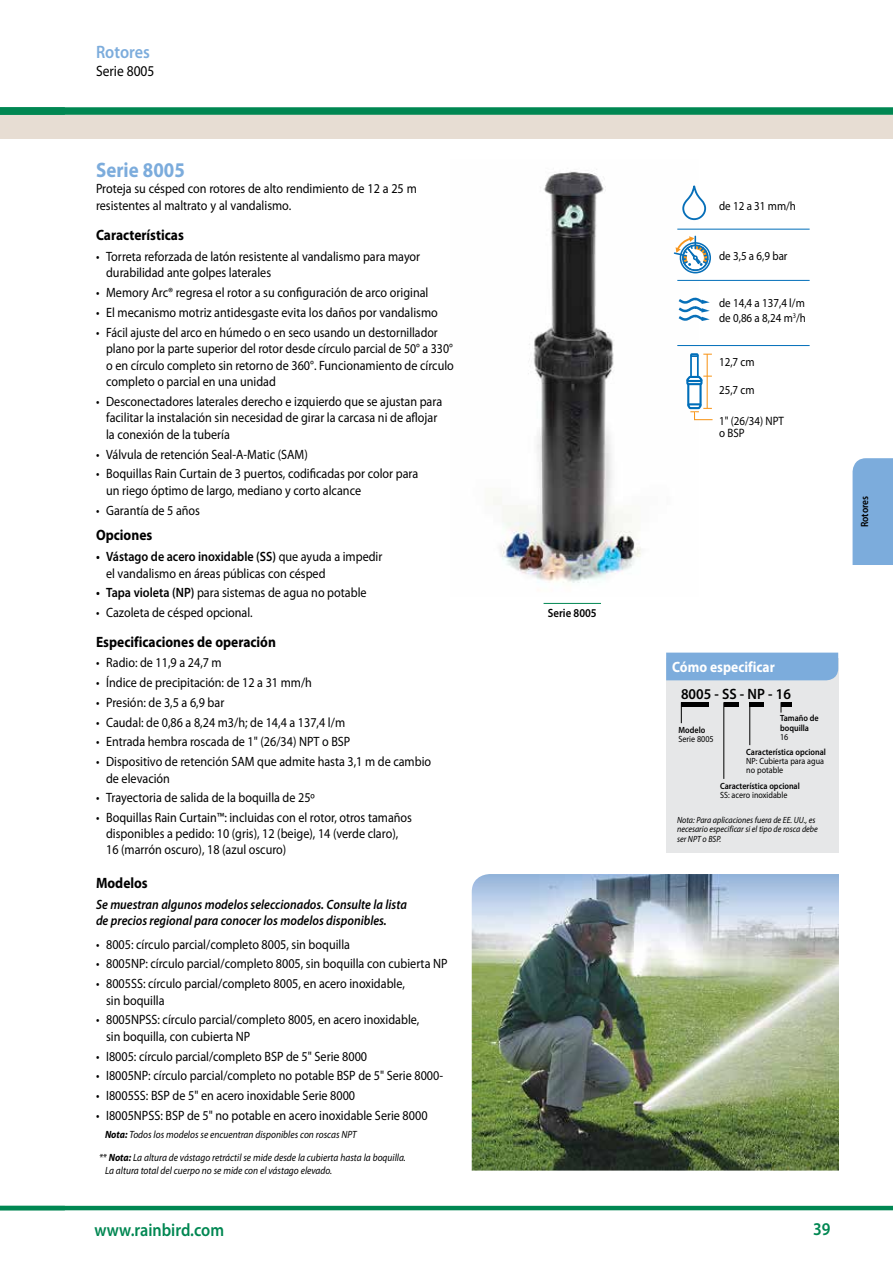
<style>
.page{position:relative;width:893px;height:1263px;background:#fff}
.page>*{position:absolute;margin:0;border:0;box-sizing:border-box;transform-origin:0 0}
.t1{font:700 21px "Myriad Pro";color:#7cacdc;scale:.9 1}
.t2{font:600 18px "Myriad Pro";color:#008752;scale:.9 1}
.t3{font:600 18px "Myriad Pro";color:#7cacdc;scale:.9 1}
.t4{font:700 15px "Myriad Pro";color:#000;scale:.9 1}
.t5{font:700 15px "Myriad Pro";color:#fff;scale:.9 1}
.t6{font:600 15px "Myriad Pro";color:#000;scale:.94 1}
.t7{font:15px "Myriad Pro";color:#000;scale:.9 1}
.t8{font:13.5px/16.5px "Myriad Pro";color:#000;scale:.9 1}
.t9{font:13.5px/16.5px "Myriad Pro";color:#000;scale:.88 1}
.t10{font:italic 600 13.5px/16.5px "Myriad Pro";color:#000;scale:.9 1}
.t11{font:12.15px/14.7px "Myriad Pro";color:#000;scale:.9 1}
.t12{font:600 12px "Myriad Pro";color:#000;scale:.9 1}
.t13{font:italic 10.5px/23px "Myriad Pro";color:#000;scale:.9 1}
.t14{font:600 10.5px "Myriad Pro";color:#000;scale:.9 1}
.t15{font:italic 9px/9.8px "Myriad Pro";color:#000;scale:.9 1}
.t16{font:600 9px/9.8px "Myriad Pro";color:#000;scale:.9 1}
.t17{font:9px/9px "Myriad Pro";color:#000;scale:.9 1}
.s1{font-weight:600}
.s2{font-weight:700}
</style>
<div class="page">
<hr style="left:0;top:1206px;width:893px;height:4px;background:#008752">
<div style="left:0;top:111px;width:893px;height:27px;background:#e7ddd3"></div>
<div style="left:0;top:107px;width:893px;height:8px;background:#008752"></div>
<div style="left:852px;top:458px;width:41px;height:107px;background:#7cacdc"></div>
<img style="left:493px;top:169px;width:205px;height:414px">
<hr style="left:544px;top:603px;width:57px;height:1px;background:#008752">
<img style="left:472px;top:874px;width:367px;height:296px">
<div style="left:688px;top:382px;width:12px;height:23px;background:#fff"></div>
<div style="left:687px;top:381px;width:15px;height:25px;border:2px solid #006eb9"></div>
<div style="left:691px;top:355px;width:7px;height:23px;background:#fff"></div>
<div style="left:690px;top:354px;width:9px;height:25px;border:2px solid #006eb9"></div>
<div style="left:686px;top:379px;width:16px;height:6px;border:2px solid #006eb9"></div>
<hr style="left:707px;top:354px;width:1px;height:54px;background:#f8971d">
<svg style="left:690px;top:353px;width:22px;height:4px"></svg>
<svg style="left:684px;top:374px;width:28px;height:10px"></svg>
<svg style="left:674px;top:235px;width:37px;height:39px"></svg>
<svg style="left:681px;top:185px;width:26px;height:36px"></svg>
<svg style="left:676px;top:296px;width:34px;height:25px"></svg>
<hr style="left:677px;top:229px;width:133px;height:1px;background:#006eb9">
<hr style="left:677px;top:280px;width:133px;height:1px;background:#006eb9">
<hr style="left:677px;top:345px;width:133px;height:1px;background:#006eb9">
<svg style="left:685px;top:402px;width:28px;height:19px"></svg>
<div style="left:666px;top:658px;width:172px;height:194px;background:#e6e7e8"></div>
<div style="left:682px;top:702px;width:27px;height:5px;background:#000"></div>
<div style="left:724px;top:702px;width:14px;height:5px;background:#000"></div>
<div style="left:781px;top:702px;width:11px;height:5px;background:#000"></div>
<svg style="left:681px;top:702px;width:1px;height:21px"></svg>
<hr style="left:723px;top:702px;width:1px;height:77px;background:#000">
<hr style="left:749px;top:702px;width:1px;height:43px;background:#000">
<div style="left:749px;top:702px;width:15px;height:5px;background:#000"></div>
<div style="left:666px;top:653px;width:172px;height:27px;background:#7cacdc"></div>
<h2 class="t3" style="left:96px;top:41px;width:61px">Rotores</h2>
<p class="t7" style="left:96px;top:62px;width:66px">Serie 8005</p>
<h1 class="t1" style="left:96px;top:156px;width:100px">Serie 8005</h1>
<p class="t8" style="left:96px;top:180px;width:358px">Proteja su césped con rotores de alto rendimiento de 12 a 25 m resistentes al maltrato y al vandalismo.</p>
<p class="t4" style="left:96px;top:225px;width:99px">Características</p>
<p class="t8" style="left:106px;top:248px;width:351px;text-indent:-10px">• Torreta reforzada de latón resistente al vandalismo para mayor durabilidad ante golpes laterales</p>
<p class="t8" style="left:96px;top:284px;width:371px">• Memory Arc® regresa el rotor a su configuración de arco original</p>
<p class="t8" style="left:96px;top:304px;width:381px">• El mecanismo motriz antidesgaste evita los daños por vandalismo</p>
<p class="t9" style="left:106px;top:324px;width:397px;text-indent:-10px">• Fácil ajuste del arco en húmedo o en seco usando un destornillador plano por la parte superior del rotor desde círculo parcial de 50° a 330° o en círculo completo sin retorno de 360°. Funcionamiento de círculo completo o parcial en una unidad</p>
<p class="t8" style="left:106px;top:393px;width:375px;text-indent:-10px">• Desconectadores laterales derecho e izquierdo que se ajustan para facilitar la instalación sin necesidad de girar la carcasa ni de aflojar la conexión de la tubería</p>
<p class="t8" style="left:96px;top:446px;width:237px">• Válvula de retención Seal-A-Matic (SAM)</p>
<p class="t8" style="left:106px;top:465px;width:348px;text-indent:-10px">• Boquillas Rain Curtain de 3 puertos, codificadas por color para un riego óptimo de largo, mediano y corto alcance</p>
<p class="t8" style="left:96px;top:502px;width:117px">• Garantía de 5 años</p>
<p class="t4" style="left:96px;top:525px;width:64px">Opciones</p>
<p class="t8" style="left:106px;top:548px;width:308px;text-indent:-10px"><span class="s1">• Vástago de acero inoxidable (SS)</span> que ayuda a impedir el vandalismo en áreas públicas con césped</p>
<p class="t8" style="left:96px;top:584px;width:302px"><span class="s1">• Tapa violeta (NP)</span> para sistemas de agua no potable</p>
<p class="t8" style="left:96px;top:604px;width:176px">• Cazoleta de césped opcional.</p>
<p class="t4" style="left:96px;top:632px;width:201px">Especificaciones de operación</p>
<p class="t8" style="left:96px;top:654px;width:141px">• Radio: de 11,9 a 24,7 m</p>
<p class="t8" style="left:96px;top:674px;width:241px">• Índice de precipitación: de 12 a 31 mm/h</p>
<p class="t8" style="left:96px;top:694px;width:144px">• Presión: de 3,5 a 6,9 bar</p>
<p class="t8" style="left:96px;top:714px;width:278px">• Caudal: de 0,86 a 8,24 m3/h; de 14,4 a 137,4 l/m</p>
<p class="t8" style="left:96px;top:733px;width:284px">• Entrada hembra roscada de 1" (26/34) NPT o BSP</p>
<p class="t8" style="left:106px;top:753px;width:363px;text-indent:-10px">• Dispositivo de retención SAM que admite hasta 3,1 m de cambio de elevación</p>
<p class="t8" style="left:96px;top:789px;width:245px">• Trayectoria de salida de la boquilla de 25º</p>
<p class="t8" style="left:106px;top:809px;width:341px;text-indent:-10px">• Boquillas Rain Curtain™: incluidas con el rotor, otros tamaños disponibles a pedido: 10 (gris), 12 (beige), 14 (verde claro),<br>16 (marrón oscuro), 18 (azul oscuro)</p>
<p class="t4" style="left:96px;top:873px;width:59px">Modelos</p>
<p class="t10" style="left:96px;top:896px;width:347px">Se muestran algunos modelos seleccionados. Consulte la lista de precios regional para conocer los modelos disponibles.</p>
<p class="t8" style="left:96px;top:935px;width:284px">• 8005: círculo parcial/completo 8005, sin boquilla</p>
<p class="t8" style="left:96px;top:955px;width:392px">• 8005NP: círculo parcial/completo 8005, sin boquilla con cubierta NP</p>
<p class="t8" style="left:106px;top:975px;width:333px;text-indent:-10px">• 8005SS: círculo parcial/completo 8005, en acero inoxidable, sin boquilla</p>
<p class="t8" style="left:106px;top:1011px;width:350px;text-indent:-10px">• 8005NPSS: círculo parcial/completo 8005, en acero inoxidable, sin boquilla, con cubierta NP</p>
<p class="t8" style="left:96px;top:1047px;width:303px">• I8005: círculo parcial/completo BSP de 5" Serie 8000</p>
<p class="t8" style="left:96px;top:1067px;width:387px">• I8005NP: círculo parcial/completo no potable BSP de 5" Serie 8000-</p>
<p class="t8" style="left:96px;top:1087px;width:289px">• I8005SS: BSP de 5" en acero inoxidable Serie 8000</p>
<p class="t8" style="left:96px;top:1107px;width:370px">• I8005NPSS: BSP de 5" no potable en acero inoxidable Serie 8000</p>
<p class="t13" style="left:99px;top:1123px;width:343px;text-indent:6px"><span class="s2">Nota:</span> Todos los modelos se encuentran disponibles con roscas NPT<br>** <span class="s2">Nota:</span> La altura de vástago retráctil se mide desde la cubierta hasta la boquilla.</p>
<p class="t13" style="left:105px;top:1159px;width:254px">La altura total del cuerpo no se mide con el vástago elevado.</p>
<p class="t12" style="left:548px;top:605px;width:56px">Serie 8005</p>
<p class="t11" style="left:719px;top:198px;width:87px">de 12 a 31 mm/h</p>
<p class="t11" style="left:719px;top:248px;width:78px">de 3,5 a 6,9 bar</p>
<p class="t11" style="left:719px;top:296px;width:98px">de 14,4 a 137,4 l/m de 0,86 a 8,24 m<sup>3</sup>/h</p>
<p class="t11" style="left:719px;top:354px;width:41px">12,7 cm</p>
<p class="t11" style="left:719px;top:383px;width:41px">25,7 cm</p>
<p class="t11" style="left:719px;top:414px;width:74px;line-height:12.9px">1" (26/34) NPT o BSP</p>
<p class="t5" style="left:672px;top:657px;width:116px">Cómo especificar</p>
<p class="t6" style="left:681px;top:684px;width:119px">8005 - SS - NP - 16</p>
<p class="t16" style="left:678px;top:725px;width:31px">Modelo</p>
<p class="t17" style="left:678px;top:734px;width:41px">Serie 8005</p>
<p class="t16" style="left:780px;top:713px;width:45px">Tamaño de boquilla</p>
<p class="t17" style="left:780px;top:732px;width:11px">16</p>
<p class="t16" style="left:746px;top:747px;width:90px">Característica opcional</p>
<p class="t17" style="left:746px;top:756px;width:88px">NP: Cubierta para agua no potable</p>
<p class="t16" style="left:720px;top:781px;width:90px">Característica opcional</p>
<p class="t17" style="left:720px;top:790px;width:76px">SS: acero inoxidable</p>
<p class="t15" style="left:677px;top:814px;width:158px">Nota: Para aplicaciones fuera de EE. UU., es necesario especificar si el tipo de rosca debe ser NPT o BSP.</p>
<h2 class="t2" style="left:95px;top:1219px;width:146px">www.rainbird.com</h2>
<h2 class="t2" style="left:813px;top:1217px;width:21px">39</h2>
<p class="t14" style="left:858px;top:527px;width:36px;rotate:-90deg">Rotores</p>
</div>
